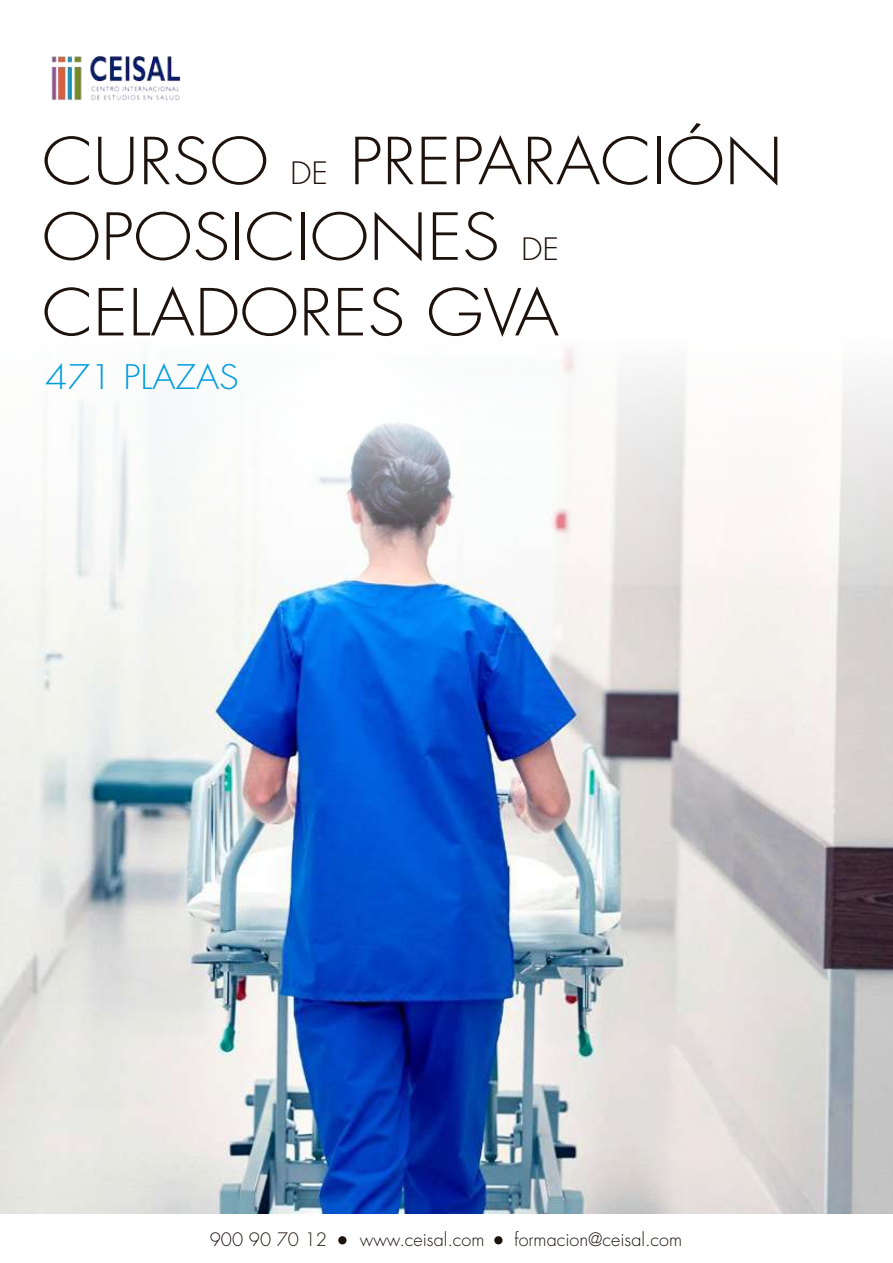
<style>
.page{position:relative;width:893px;height:1263px;background:#fff}
.page>*{position:absolute;margin:0;border:0;box-sizing:border-box;transform-origin:0 0}
.t1{font:300 63px/75.6px "Futura Std";color:#1e120d;scale:1.1 1}
.t2{font:300 33px "Futura Std";color:#009cde;scale:1.1 1}
.t3{font:300 18px "Futura Std";color:#1e120d}
.s1{font-size:30px}
</style>
<div class="page">
<img style="left:0;top:585px;width:893px;height:628px">
<div style="left:338px;top:1236px;width:8px;height:8px;background:#1e120d;border-radius:50%"></div>
<div style="left:494px;top:1236px;width:9px;height:8px;background:#1e120d;border-radius:50%"></div>
<img style="left:51px;top:56px;width:130px;height:45px">
<svg style="left:0;top:347px;width:893px;height:238px"></svg>
<h1 class="t1" style="left:42px;top:125px;width:675px">CURSO <span class="s1">DE</span> PREPARACIÓN<br>OPOSICIONES <span class="s1">DE<br></span>CELADORES GVA</h1>
<h2 class="t2" style="left:45px;top:357px;width:178px">471 PLAZAS</h2>
<p class="t3" style="left:210px;top:1228px;width:119px">900 90 70 12</p>
<p class="t3" style="left:360px;top:1228px;width:126px">www.ceisal.com</p>
<p class="t3" style="left:514px;top:1228px;width:169px">formacion@ceisal.com</p>
</div>
